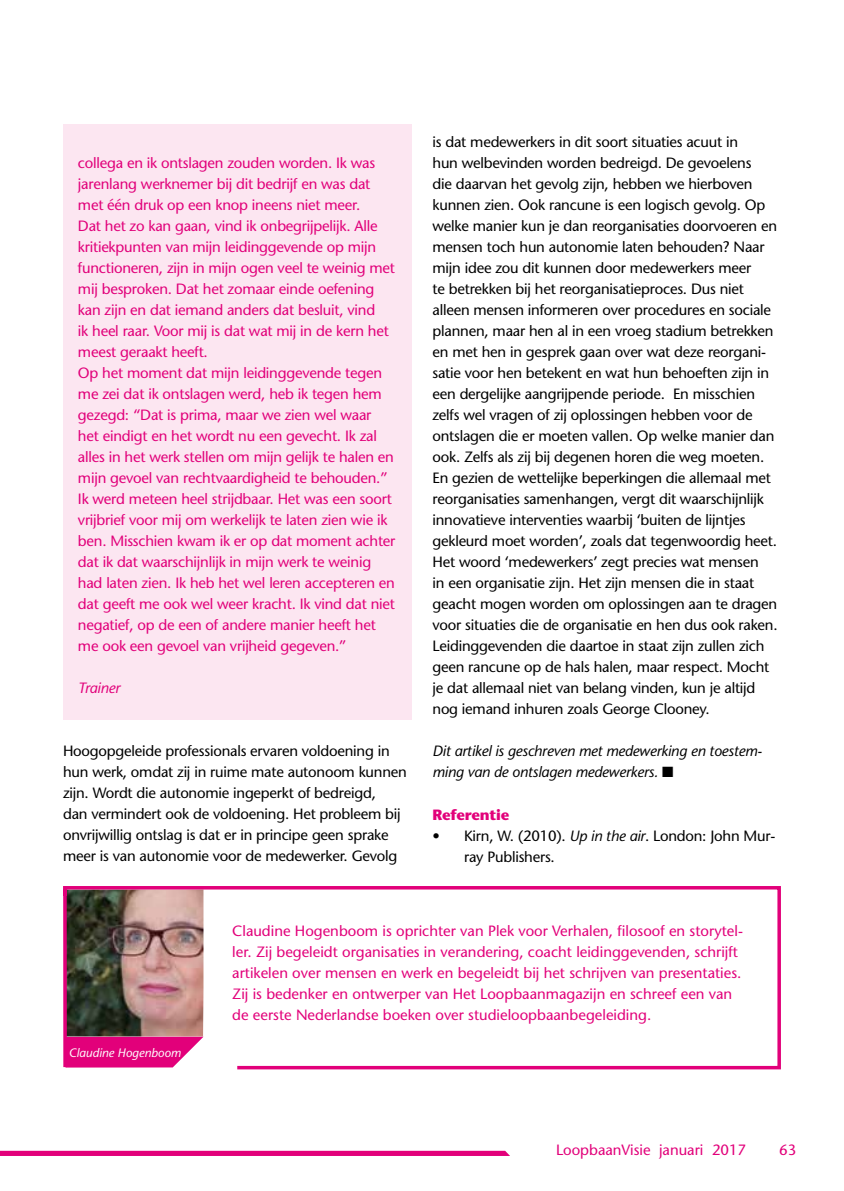
<style>
.page{position:relative;width:844px;height:1191px;background:#fff}
.page>*{position:absolute;margin:0;border:0;box-sizing:border-box;transform-origin:0 0}
.t1{font:14.88px/21px "Stone Sans";letter-spacing:-.015em;color:#000}
.t2{font:14.88px/21px "Stone Sans";letter-spacing:-.015em;color:#e2007a}
.t3{font:italic 14.88px/21px "Stone Sans";letter-spacing:-.015em;color:#000}
.t4{font:700 14.88px "Stone Sans";letter-spacing:-.015em;color:#e2007a}
.t5{font:italic 14.88px "Stone Sans";letter-spacing:-.015em;color:#e2007a}
.t6{font:italic 12.25px "Stone Sans";color:#fff}
.s1{font-style:italic}
</style>
<div class="page">
<svg style="left:0;top:1150px;width:510px;height:6px;background:#e5248c"></svg>
<div style="left:63px;top:124px;width:348px;height:595px;background:#fce6f1"></div>
<svg style="left:63px;top:886px;width:718px;height:184px"></svg>
<p class="t2" style="left:78px;top:152px;width:319px">collega en ik ontslagen zouden worden. Ik was jarenlang werknemer bij dit bedrijf en was dat met één druk op een knop ineens niet meer.<br>Dat het zo kan gaan, vind ik onbegrijpelijk. Alle kritiekpunten van mijn leidinggevende op mijn functioneren, zijn in mijn ogen veel te weinig met mij besproken. Dat het zomaar einde oefening kan zijn en dat iemand anders dat besluit, vind<br>ik heel raar. Voor mij is dat wat mij in de kern het meest geraakt heeft.<br>Op het moment dat mijn leidinggevende tegen me zei dat ik ontslagen werd, heb ik tegen hem gezegd: “Dat is prima, maar we zien wel waar het eindigt en het wordt nu een gevecht. Ik zal alles in het werk stellen om mijn gelijk te halen en mijn gevoel van rechtvaardigheid te behouden.” Ik werd meteen heel strijdbaar. Het was een soort vrijbrief voor mij om werkelijk te laten zien wie ik ben. Misschien kwam ik er op dat moment achter dat ik dat waarschijnlijk in mijn werk te weinig had laten zien. Ik heb het wel leren accepteren en dat geeft me ook wel weer kracht. Ik vind dat niet negatief, op de een of andere manier heeft het me ook een gevoel van vrijheid gegeven.”</p>
<p class="t5" style="left:78px;top:679px;width:44px">Trainer</p>
<p class="t1" style="left:63px;top:740px;width:345px">Hoogopgeleide professionals ervaren voldoening in hun werk, omdat zij in ruime mate autonoom kunnen zijn. Wordt die autonomie ingeperkt of bedreigd,<br>dan vermindert ook de voldoening. Het probleem bij onvrijwillig ontslag is dat er in principe geen sprake meer is van autonomie voor de medewerker. Gevolg</p>
<p class="t1" style="left:432px;top:131px;width:346px">is dat medewerkers in dit soort situaties acuut in<br>hun welbevinden worden bedreigd. De gevoelens<br>die daarvan het gevolg zijn, hebben we hierboven kunnen zien. Ook rancune is een logisch gevolg. Op welke manier kun je dan reorganisaties doorvoeren en mensen toch hun autonomie laten behouden? Naar mijn idee zou dit kunnen door medewerkers meer<br>te betrekken bij het reorganisatieproces. Dus niet alleen mensen informeren over procedures en sociale plannen, maar hen al in een vroeg stadium betrekken en met hen in gesprek gaan over wat deze reorgani&shy;satie voor hen betekent en wat hun behoeften zijn in een dergelijke aangrijpende periode. En misschien zelfs wel vragen of zij oplossingen hebben voor de ontslagen die er moeten vallen. Op welke manier dan ook. Zelfs als zij bij degenen horen die weg moeten.<br>En gezien de wettelijke beperkingen die allemaal met reorganisaties samenhangen, vergt dit waarschijnlijk innovatieve interventies waarbij ‘buiten de lijntjes gekleurd moet worden’, zoals dat tegenwoordig heet.<br>Het woord ‘medewerkers’ zegt precies wat mensen<br>in een organisatie zijn. Het zijn mensen die in staat geacht mogen worden om oplossingen aan te dragen voor situaties die de organisatie en hen dus ook raken.<br>Leidinggevenden die daartoe in staat zijn zullen zich geen rancune op de hals halen, maar respect. Mocht je dat allemaal niet van belang vinden, kun je altijd nog iemand inhuren zoals George Clooney.</p>
<p class="t3" style="left:432px;top:740px;width:331px">Dit artikel is geschreven met medewerking en toestem&shy;ming van de ontslagen medewerkers. ■</p>
<p class="t4" style="left:432px;top:805px;width:78px">Referentie</p>
<p class="t1" style="left:464px;top:824px;width:313px;text-indent:-32px">• Kirn, W. (2010). <span class="s1">Up in the air</span>. London: John Mur&shy;ray Publishers.</p>
<p class="t6" style="left:69px;top:1045px;width:113px">Claudine Hogenboom</p>
<p class="t2" style="left:232px;top:920px;width:512px">Claudine Hogenboom is oprichter van Plek voor Verhalen, filosoof en storytel&shy;ler. Zij begeleidt organisaties in verandering, coacht leidinggevenden, schrijft artikelen over mensen en werk en begeleidt bij het schrijven van presentaties.<br>Zij is bedenker en ontwerper van Het Loopbaanmagazijn en schreef een van de eerste Nederlandse boeken over studieloopbaanbegeleiding.</p>
<p class="t2" style="left:556px;top:1139px;width:192px">LoopbaanVisie januari 2017</p>
<p class="t2" style="left:779px;top:1139px;width:19px">63</p>
</div>
